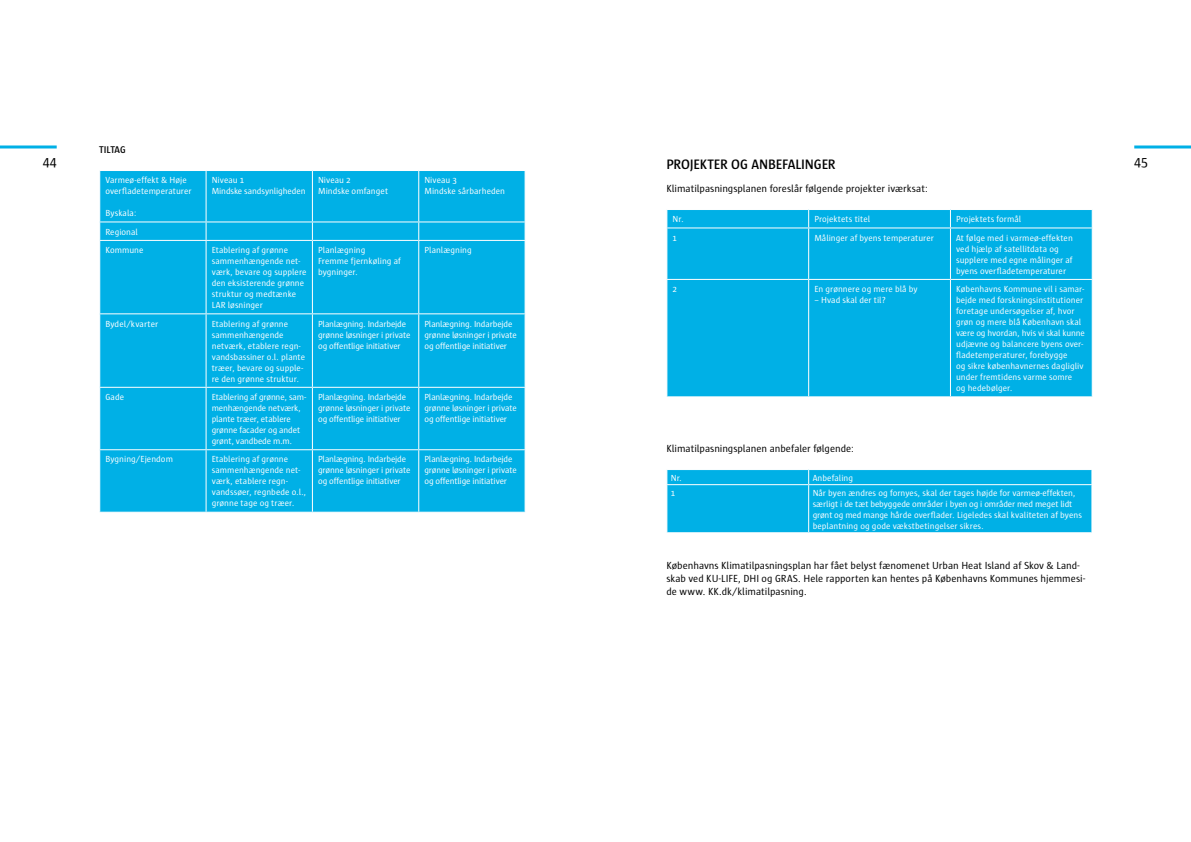
<style>
.page{position:relative;width:1191px;height:842px;background:#fff}
.page>*{position:absolute;margin:0;border:0;box-sizing:border-box;transform-origin:0 0}
.t1{font:600 14px "Sun";letter-spacing:-.015em;color:#000}
.t2{font:14px "Sun";color:#000}
.t3{font:10.5px/13px "Sun";letter-spacing:-.005em;color:#000}
.t4{font:600 10px "Sun";letter-spacing:-.005em;color:#000}
.t5{font:9px/11px "Sun";color:#fff}
</style>
<div class="page">
<hr style="left:0;top:145px;width:57px;height:3px;background:#00b0e6">
<hr style="left:1134px;top:145px;width:57px;height:3px;background:#00b0e6">
<div style="left:667px;top:210px;width:424px;height:186px;background:#00b0e6"></div>
<svg style="left:666px;top:210px;width:1px;height:17px"></svg>
<svg style="left:808px;top:210px;width:1px;height:17px"></svg>
<svg style="left:950px;top:210px;width:1px;height:17px"></svg>
<svg style="left:1091px;top:210px;width:1px;height:17px"></svg>
<hr style="left:666px;top:227px;width:142px;height:1px;background:#fff">
<hr style="left:808px;top:227px;width:142px;height:1px;background:#fff">
<hr style="left:808px;top:228px;width:1px;height:51px;background:#fff">
<hr style="left:950px;top:227px;width:142px;height:1px;background:#fff">
<hr style="left:950px;top:228px;width:1px;height:51px;background:#fff">
<hr style="left:666px;top:279px;width:142px;height:1px;background:#fff">
<hr style="left:808px;top:279px;width:142px;height:1px;background:#fff">
<hr style="left:808px;top:280px;width:1px;height:116px;background:#fff">
<hr style="left:950px;top:279px;width:142px;height:1px;background:#fff">
<hr style="left:950px;top:280px;width:1px;height:116px;background:#fff">
<div style="left:666px;top:469px;width:426px;height:63px;background:#00b0e6"></div>
<hr style="left:666px;top:484px;width:142px;height:1px;background:#fff">
<hr style="left:666px;top:485px;width:1px;height:47px;background:#fff">
<hr style="left:808px;top:484px;width:284px;height:1px;background:#fff">
<hr style="left:808px;top:485px;width:1px;height:47px;background:#fff">
<hr style="left:1091px;top:485px;width:1px;height:47px;background:#fff">
<div style="left:100px;top:171px;width:424px;height:341px;background:#00b0e6"></div>
<hr style="left:206px;top:171px;width:1px;height:50px;background:#fff">
<hr style="left:312px;top:171px;width:1px;height:50px;background:#fff">
<hr style="left:418px;top:171px;width:1px;height:50px;background:#fff">
<hr style="left:99px;top:221px;width:107px;height:1px;background:#fff">
<svg style="left:99px;top:222px;width:1px;height:18px"></svg>
<hr style="left:206px;top:221px;width:106px;height:1px;background:#fff">
<svg style="left:206px;top:222px;width:1px;height:18px"></svg>
<hr style="left:312px;top:221px;width:107px;height:1px;background:#fff">
<svg style="left:312px;top:222px;width:1px;height:18px"></svg>
<hr style="left:419px;top:221px;width:106px;height:1px;background:#fff">
<svg style="left:418px;top:222px;width:1px;height:18px"></svg>
<svg style="left:524px;top:222px;width:1px;height:18px"></svg>
<hr style="left:99px;top:240px;width:107px;height:1px;background:#fff">
<hr style="left:206px;top:240px;width:106px;height:1px;background:#fff">
<hr style="left:206px;top:241px;width:1px;height:72px;background:#fff">
<hr style="left:312px;top:240px;width:107px;height:1px;background:#fff">
<hr style="left:312px;top:241px;width:1px;height:72px;background:#fff">
<hr style="left:419px;top:240px;width:106px;height:1px;background:#fff">
<hr style="left:418px;top:241px;width:1px;height:72px;background:#fff">
<hr style="left:99px;top:313px;width:107px;height:1px;background:#fff">
<hr style="left:206px;top:313px;width:106px;height:1px;background:#fff">
<hr style="left:206px;top:314px;width:1px;height:73px;background:#fff">
<hr style="left:312px;top:313px;width:107px;height:1px;background:#fff">
<hr style="left:312px;top:314px;width:1px;height:73px;background:#fff">
<hr style="left:419px;top:313px;width:106px;height:1px;background:#fff">
<hr style="left:418px;top:314px;width:1px;height:73px;background:#fff">
<hr style="left:99px;top:387px;width:107px;height:1px;background:#fff">
<hr style="left:206px;top:387px;width:106px;height:1px;background:#fff">
<hr style="left:206px;top:388px;width:1px;height:61px;background:#fff">
<hr style="left:312px;top:387px;width:107px;height:1px;background:#fff">
<hr style="left:312px;top:388px;width:1px;height:61px;background:#fff">
<hr style="left:419px;top:387px;width:106px;height:1px;background:#fff">
<hr style="left:418px;top:388px;width:1px;height:61px;background:#fff">
<hr style="left:99px;top:449px;width:107px;height:1px;background:#fff">
<hr style="left:206px;top:449px;width:106px;height:1px;background:#fff">
<hr style="left:206px;top:450px;width:1px;height:62px;background:#fff">
<hr style="left:312px;top:449px;width:107px;height:1px;background:#fff">
<hr style="left:312px;top:450px;width:1px;height:62px;background:#fff">
<hr style="left:419px;top:449px;width:106px;height:1px;background:#fff">
<hr style="left:418px;top:450px;width:1px;height:62px;background:#fff">
<p class="t4" style="left:99px;top:145px;width:28px">TILTAG</p>
<p class="t5" style="left:105px;top:175px;width:88px">Varmeø-effekt &amp; Høje overfladetemperaturer</p>
<p class="t5" style="left:105px;top:208px;width:33px">Byskala:</p>
<h1 class="t2" style="left:43px;top:156px;width:15px">44</h1>
<h1 class="t1" style="left:666px;top:158px;width:171px">PROJEKTER OG ANBEFALINGER</h1>
<h1 class="t2" style="left:1134px;top:156px;width:15px">45</h1>
<p class="t3" style="left:666px;top:183px;width:263px">Klimatilpasningsplanen foreslår følgende projekter iværksat:</p>
<p class="t5" style="left:672px;top:214px;width:13px">Nr.</p>
<p class="t5" style="left:814px;top:214px;width:57px">Projektets titel</p>
<p class="t5" style="left:956px;top:214px;width:67px">Projektets formål</p>
<p class="t5" style="left:672px;top:233px;width:6px">1</p>
<p class="t5" style="left:814px;top:233px;width:121px">Målinger af byens temperaturer</p>
<p class="t5" style="left:956px;top:233px;width:118px">At følge med i varmeø-effekten ved hjælp af satellitdata og supplere med egne målinger af byens overfladetemperaturer</p>
<p class="t5" style="left:672px;top:284px;width:6px">2</p>
<p class="t5" style="left:814px;top:284px;width:105px">En grønnere og mere blå by</p>
<p class="t5" style="left:814px;top:295px;width:73px">– Hvad skal der til?</p>
<p class="t5" style="left:956px;top:284px;width:130px">Københavns Kommune vil i samar&shy;bejde med forskningsinstitutioner foretage undersøgelser af, hvor grøn og mere blå København skal være og hvordan, hvis vi skal kunne udjævne og balancere byens over&shy;fladetemperaturer, forebygge<br>og sikre københavnernes dagligliv under fremtidens varme somre<br>og hedebølger.</p>
<p class="t5" style="left:212px;top:175px;width:95px">Niveau 1<br>Mindske sandsynligheden</p>
<p class="t5" style="left:318px;top:175px;width:72px">Niveau 2<br>Mindske omfanget</p>
<p class="t5" style="left:424px;top:175px;width:82px">Niveau 3<br>Mindske sårbarheden</p>
<p class="t5" style="left:105px;top:223px;width:40px;line-height:18.4px">Regional<br>Kommune</p>
<p class="t5" style="left:212px;top:245px;width:96px">Etablering af grønne sammenhængende net&shy;værk, bevare og supplere den eksisterende grønne struktur og medtænke<br>LAR løsninger</p>
<p class="t5" style="left:318px;top:245px;width:84px">Planlægning<br>Fremme fjernkøling af bygninger.</p>
<p class="t5" style="left:424px;top:245px;width:49px">Planlægning</p>
<p class="t5" style="left:105px;top:319px;width:54px">Bydel/kvarter</p>
<p class="t5" style="left:212px;top:319px;width:95px">Etablering af grønne sammenhængende netværk, etablere regn&shy;vandsbassiner o.l. plante træer, bevare og supple&shy;re den grønne struktur.</p>
<p class="t5" style="left:318px;top:318px;width:94px">Planlægning. Indarbejde grønne løsninger i private og offentlige initiativer</p>
<p class="t5" style="left:424px;top:318px;width:94px">Planlægning. Indarbejde grønne løsninger i private og offentlige initiativer</p>
<p class="t5" style="left:105px;top:392px;width:20px">Gade</p>
<p class="t5" style="left:212px;top:392px;width:96px">Etablering af grønne, sam&shy;menhængende netværk, plante træer, etablere grønne facader og andet grønt, vandbede m.m.</p>
<p class="t5" style="left:318px;top:392px;width:94px">Planlægning. Indarbejde grønne løsninger i private og offentlige initiativer</p>
<p class="t5" style="left:424px;top:392px;width:94px">Planlægning. Indarbejde grønne løsninger i private og offentlige initiativer</p>
<p class="t5" style="left:105px;top:454px;width:69px">Bygning/Ejendom</p>
<p class="t5" style="left:212px;top:454px;width:96px">Etablering af grønne sammenhængende net&shy;værk, etablere regn&shy;vandssøer, regnbede o.l., grønne tage og træer.</p>
<p class="t5" style="left:318px;top:454px;width:94px">Planlægning. Indarbejde grønne løsninger i private og offentlige initiativer</p>
<p class="t5" style="left:424px;top:454px;width:94px">Planlægning. Indarbejde grønne løsninger i private og offentlige initiativer</p>
<p class="t3" style="left:666px;top:443px;width:189px">Klimatilpasningsplanen anbefaler følgende:</p>
<p class="t5" style="left:671px;top:473px;width:13px">Nr.</p>
<p class="t5" style="left:812px;top:473px;width:42px">Anbefaling</p>
<p class="t5" style="left:671px;top:488px;width:6px">1</p>
<p class="t5" style="left:812px;top:488px;width:271px">Når byen ændres og fornyes, skal der tages højde for varmeø-effekten, særligt i de tæt bebyggede områder i byen og i områder med meget lidt grønt og med mange hårde overflader. Ligeledes skal kvaliteten af byens beplantning og gode vækstbetingelser sikres.</p>
<p class="t3" style="left:666px;top:560px;width:420px">Københavns Klimatilpasningsplan har fået belyst fænomenet Urban Heat Island af Skov &amp; Land&shy;skab ved KU-LIFE, DHI og GRAS. Hele rapporten kan hentes på Københavns Kommunes hjemmesi&shy;de www. KK.dk/klimatilpasning.</p>
</div>
